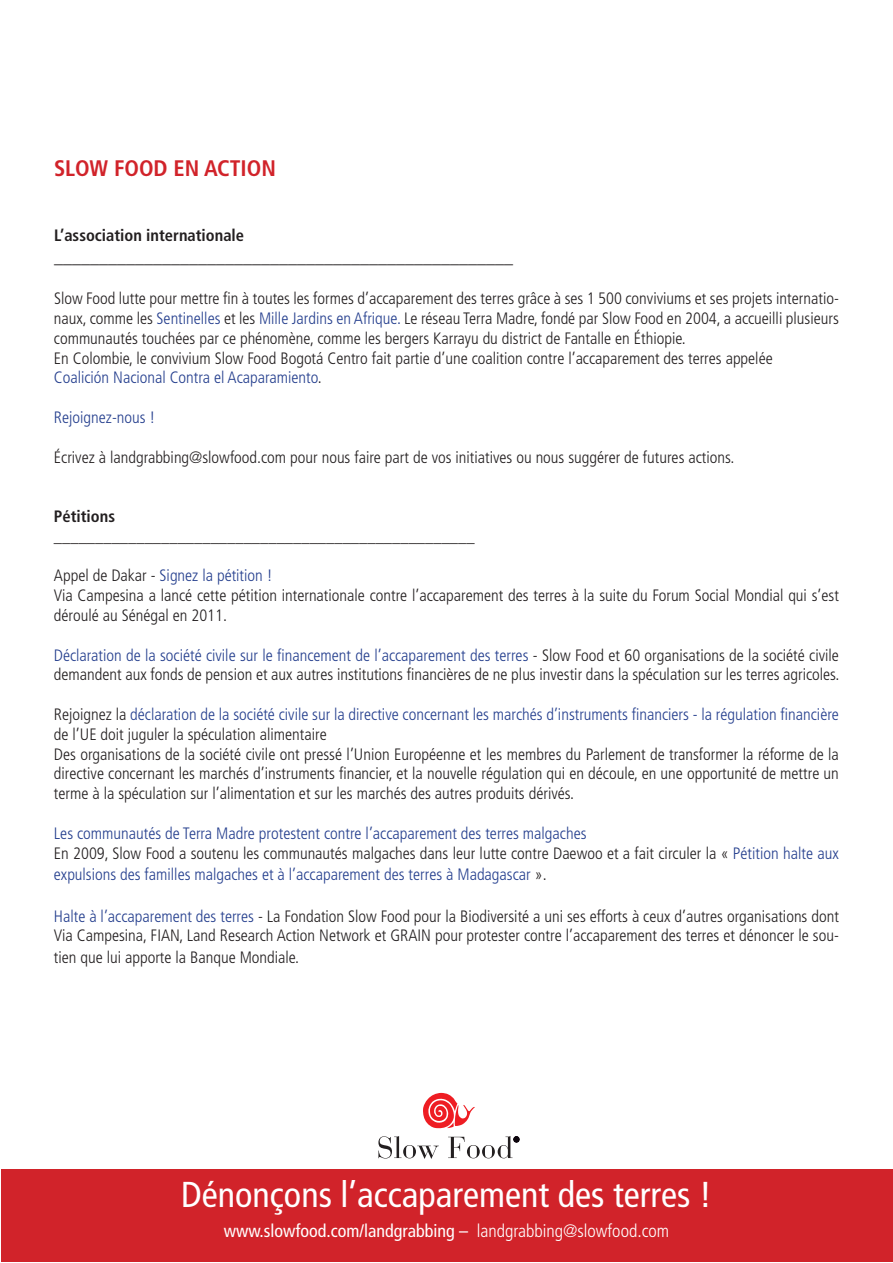
<style>
.page{position:relative;width:893px;height:1263px;background:#fff}
.page>*{position:absolute;margin:0;border:0;box-sizing:border-box;transform-origin:0 0}
.t1{font:condensed 36px "Frutiger";color:#fff}
.t2{font:700 condensed 22.5px "Frutiger";color:#d1232a}
.t3{font:condensed 18px "Frutiger";color:#fff}
.t4{font:18px "Minion Pro";color:#231f20}
.t5{font:300 condensed 16.5px/19.8px "Frutiger";color:#231f20}
.t6{font:300 condensed 16.5px/19.8px "Frutiger";color:#253f8e}
.t7{font:700 condensed 16.5px "Frutiger";color:#231f20}
.s1{color:#253f8e}
.s2{color:#231f20}
.s3{font-weight:300}
</style>
<div class="page">
<div style="left:1px;top:1169px;width:891px;height:93px;background:#d1232a"></div>
<svg style="left:423px;top:1093px;width:52px;height:36px"></svg>
<svg style="left:378px;top:1136px;width:61px;height:23px"></svg>
<svg style="left:448px;top:1136px;width:71px;height:22px"></svg>
<h2 class="t2" style="left:54px;top:155px;width:223px">SLOW FOOD EN ACTION</h2>
<p class="t7" style="left:54px;top:226px;width:192px">L’association internationale</p>
<p class="t4" style="left:54px;top:245px;width:460px">___________________________________________________</p>
<p class="t5" style="left:54px;top:289px;width:786px">Slow Food lutte pour mettre fin à toutes les formes d’accaparement des terres grâce à ses 1 500 conviviums et ses projets internatio&shy;naux, comme les <span class="s1">Sentinelles</span> et les <span class="s1">Mille Jardins en Afrique.</span> Le réseau Terra Madre, fondé par Slow Food en 2004, a accueilli plusieurs communautés touchées par ce phénomène, comme les bergers Karrayu du district de Fantalle en Éthiopie.<br>En Colombie, le convivium Slow Food Bogotá Centro fait partie d’une coalition contre l’accaparement des terres appelée<br><span class="s1">Coalición Nacional Contra el Acaparamiento</span>.</p>
<p class="t6" style="left:54px;top:408px;width:103px">Rejoignez-nous !</p>
<p class="t5" style="left:54px;top:447px;width:682px">Écrivez à landgrabbing@slowfood.com pour nous faire part de vos initiatives ou nous suggérer de futures actions.</p>
<p class="t7" style="left:54px;top:506px;width:63px">Pétitions</p>
<p class="t5" style="left:54px;top:526px;width:422px">___________________________________________________</p>
<p class="t5" style="left:54px;top:566px;width:786px">Appel de Dakar - <span class="s1">Signez la pétition !<br></span>Via Campesina a lancé cette pétition internationale contre l’accaparement des terres à la suite du Forum Social Mondial qui s’est déroulé au Sénégal en 2011.</p>
<p class="t5" style="left:54px;top:645px;width:787px"><span class="s1">Déclaration de la société civile sur le financement de l’accaparement des terres</span> - Slow Food et 60 organisations de la société civile demandent aux fonds de pension et aux autres institutions financières de ne plus investir dans la spéculation sur les terres agricoles.</p>
<p class="t5" style="left:54px;top:705px;width:787px">Rejoignez la <span class="s1">déclaration de la société civile sur la directive concernant les marchés d’instruments financiers - la régulation financière </span>de l’UE doit juguler la spéculation alimentaire<br>Des organisations de la société civile ont pressé l’Union Européenne et les membres du Parlement de transformer la réforme de la directive concernant les marchés d’instruments financier, et la nouvelle régulation qui en découle, en une opportunité de mettre un terme à la spéculation sur l’alimentation et sur les marchés des autres produits dérivés.</p>
<p class="t6" style="left:54px;top:823px;width:786px">Les communautés de Terra Madre protestent contre l’accaparement des terres malgaches<br><span class="s2">En 2009, Slow Food a soutenu les communautés malgaches dans leur lutte contre Daewoo et a fait circuler la «</span> Pétition halte aux</p>
<p class="t6" style="left:54px;top:865px;width:494px">expulsions des familles malgaches et à l’accaparement des terres à Madagascar <span class="s2">».</span></p>
<p class="t5" style="left:54px;top:906px;width:786px"><span class="s1">Halte à l’accaparement des terres</span> - La Fondation Slow Food pour la Biodiversité a uni ses efforts à ceux d’autres organisations dont<br>Via Campesina, FIAN, Land Research Action Network et GRAIN pour protester contre l’accaparement des terres et dénoncer le sou-</p>
<p class="t5" style="left:54px;top:948px;width:247px">tien que lui apporte la Banque Mondiale.</p>
<h1 class="t1" style="left:181px;top:1173px;width:532px">Dénonçons l’accaparement des terres !</h1>
<p class="t3" style="left:224px;top:1220px;width:447px">www.slowfood.com/landgrabbing – <span class="s3">landgrabbing@slowfood.com</span></p>
</div>
